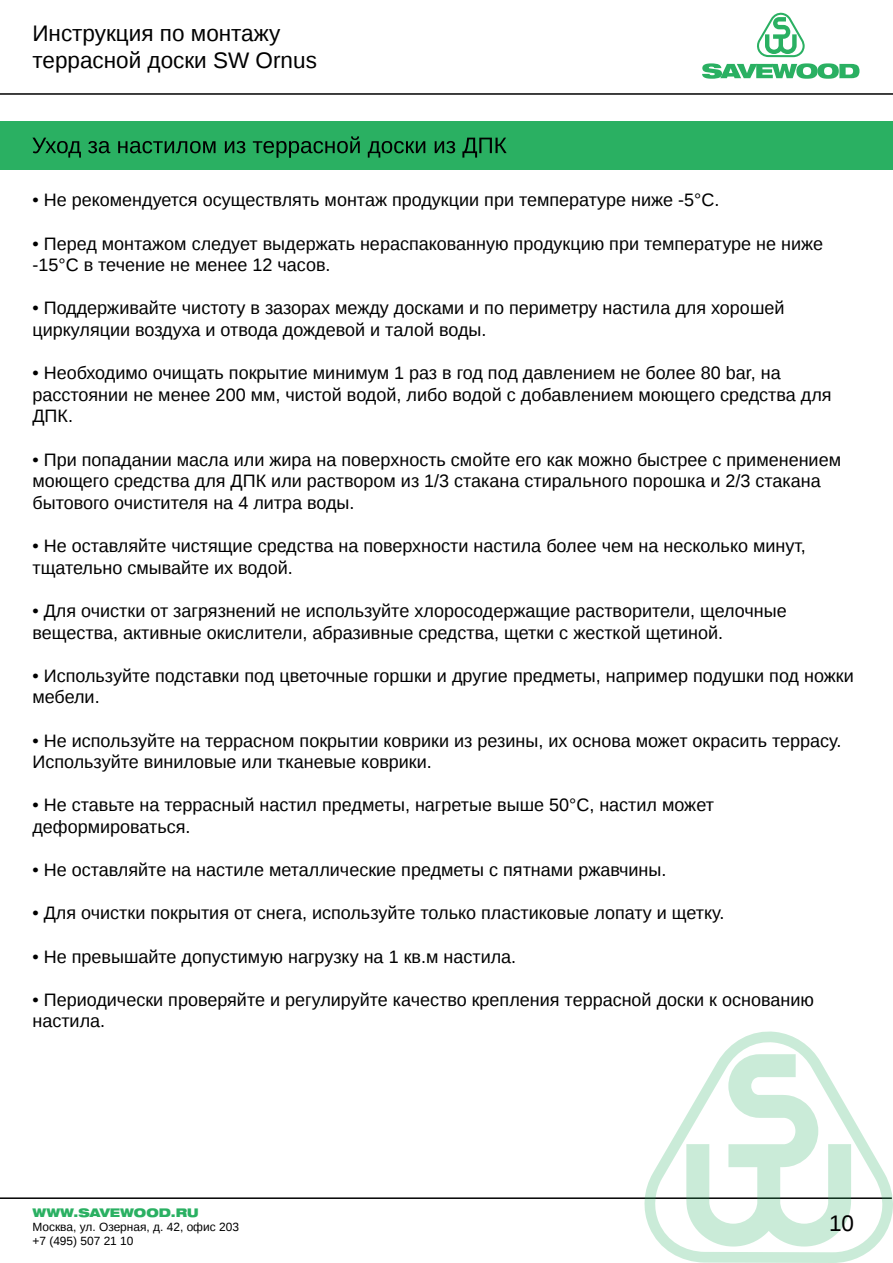
<style>
.page{position:relative;width:893px;height:1263px;background:#fff}
.page>*{position:absolute;margin:0;border:0;box-sizing:border-box;transform-origin:0 0}
.t1{font:22.5px/27px "Liberation Sans";color:#000}
.t2{font:18px/21.6px "Liberation Sans";color:#000}
.t3{font:11.85px/14.2px "Liberation Sans";color:#000}
.t4{font:900 expanded 11.85px "Helvetica 93";color:#2ab062}
</style>
<div class="page">
<svg style="left:757px;top:12px;width:48px;height:45px"></svg>
<svg style="left:702px;top:63px;width:157px;height:16px"></svg>
<div style="left:0;top:122px;width:893px;height:48px;background:#2ab062"></div>
<hr style="left:0;top:93px;width:893px;height:2px;background:#000">
<hr style="left:0;top:1197px;width:892px;height:2px;background:#000">
<svg style="left:642px;top:1031px;width:251px;height:232px"></svg>
<svg style="left:32px;top:138px;width:49px;height:20px"></svg>
<svg style="left:88px;top:141px;width:22px;height:12px"></svg>
<svg style="left:118px;top:141px;width:97px;height:12px"></svg>
<svg style="left:225px;top:141px;width:20px;height:12px"></svg>
<svg style="left:253px;top:136px;width:107px;height:22px"></svg>
<svg style="left:368px;top:141px;width:57px;height:17px"></svg>
<svg style="left:435px;top:141px;width:20px;height:12px"></svg>
<svg style="left:462px;top:138px;width:45px;height:20px"></svg>
<p class="t1" style="left:32px;top:20px;width:286px">Инструкция по монтажу террасной доски SW Ornus</p>
<p class="t2" style="left:32px;top:190px;width:688px">• Не рекомендуется осуществлять монтаж продукции при температуре ниже -5°С.</p>
<p class="t2" style="left:32px;top:233px;width:792px">• Перед монтажом следует выдержать нераспакованную продукцию при температуре не ниже -15°С в течение не менее 12 часов.</p>
<p class="t2" style="left:32px;top:298px;width:753px">• Поддерживайте чистоту в зазорах между досками и по периметру настила для хорошей циркуляции воздуха и отвода дождевой и талой воды.</p>
<p class="t2" style="left:32px;top:363px;width:801px">• Необходимо очищать покрытие минимум 1 раз в год под давлением не более 80 bar, на расстоянии не менее 200 мм, чистой водой, либо водой с добавлением моющего средства для<br>ДПК.</p>
<p class="t2" style="left:32px;top:449px;width:810px">• При попадании масла или жира на поверхность смойте его как можно быстрее с применением моющего средства для ДПК или раствором из 1/3 стакана стирального порошка и 2/3 стакана бытового очистителя на 4 литра воды.</p>
<p class="t2" style="left:32px;top:536px;width:775px">• Не оставляйте чистящие средства на поверхности настила более чем на несколько минут, тщательно смывайте их водой.</p>
<p class="t2" style="left:32px;top:601px;width:756px">• Для очистки от загрязнений не используйте хлоросодержащие растворители, щелочные вещества, активные окислители, абразивные средства, щетки с жесткой щетиной.</p>
<p class="t2" style="left:32px;top:665px;width:823px">• Используйте подставки под цветочные горшки и другие предметы, например подушки под ножки мебели.</p>
<p class="t2" style="left:32px;top:730px;width:810px">• Не используйте на террасном покрытии коврики из резины, их основа может окрасить террасу.<br>Используйте виниловые или тканевые коврики.</p>
<p class="t2" style="left:32px;top:795px;width:683px">• Не ставьте на террасный настил предметы, нагретые выше 50°С, настил может деформироваться.</p>
<p class="t2" style="left:32px;top:860px;width:635px">• Не оставляйте на настиле металлические предметы с пятнами ржавчины.</p>
<p class="t2" style="left:32px;top:903px;width:693px">• Для очистки покрытия от снега, используйте только пластиковые лопату и щетку.</p>
<p class="t2" style="left:32px;top:946px;width:485px">• Не превышайте допустимую нагрузку на 1 кв.м настила.</p>
<p class="t2" style="left:32px;top:989px;width:783px">• Периодически проверяйте и регулируйте качество крепления террасной доски к основанию настила.</p>
<p class="t4" style="left:32px;top:1205px;width:168px">WWW.SAVEWOOD.RU</p>
<p class="t3" style="left:32px;top:1220px;width:208px">Москва, ул. Озерная, д. 42, офис 203 +7 (495) 507 21 10</p>
<p class="t1" style="left:829px;top:1210px;width:27px">10</p>
</div>
